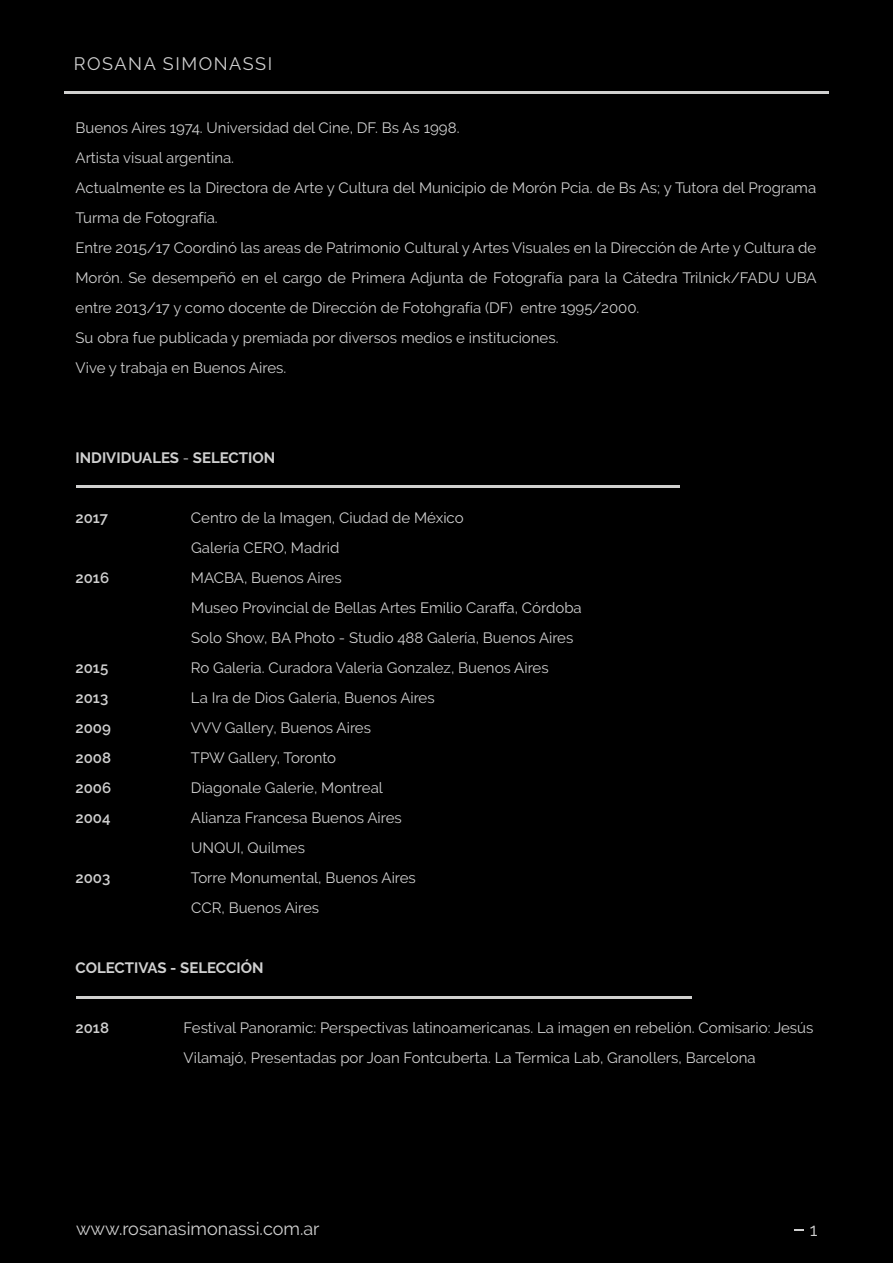
<style>
.page{position:relative;width:893px;height:1263px;background:#000}
.page>*{position:absolute;margin:0;border:0;box-sizing:border-box;transform-origin:0 0}
.t1{font:18px "Raleway";color:#d0d0d0}
.t2{font:18px "Raleway";letter-spacing:.085em;color:#d0d0d0}
.t3{font:15px/30px "Raleway";color:#d0d0d0}
.t4{font:700 15px "Raleway";color:#d0d0d0}
.t5{font:600 15px "Raleway";color:#d0d0d0}
.s1{font-weight:400}
</style>
<div class="page">
<hr style="left:64px;top:91px;width:764px;height:2px;background:#d0d0cf">
<hr style="left:76px;top:485px;width:604px;height:2px;background:#d0d0cf">
<hr style="left:76px;top:996px;width:616px;height:3px;background:#d0d0cf">
<p class="t2" style="left:74px;top:53px;width:200px">ROSANA SIMONASSI</p>
<p class="t3" style="left:76px;top:112px;width:743px">Buenos Aires 1974. Universidad del Cine, DF. Bs As 1998.<br>Artista visual argentina.<br>Actualmente es la Directora de Arte y Cultura del Municipio de Morón Pcia. de Bs As; y Tutora del Programa Turma de Fotografía.<br>Entre 2015/17 Coordinó las areas de Patrimonio Cultural y Artes Visuales en la Dirección de Arte y Cultura de Morón. Se desempeñó en el cargo de Primera Adjunta de Fotografía para la Cátedra Trilnick/FADU UBA entre 2013/17 y como docente de Dirección de Fotohgrafía (DF) entre 1995/2000.<br>Su obra fue publicada y premiada por diversos medios e instituciones.<br>Vive y trabaja en Buenos Aires.</p>
<p class="t4" style="left:76px;top:449px;width:201px">INDIVIDUALES <span class="s1">-</span> SELECTION</p>
<p class="t5" style="left:76px;top:509px;width:34px">2017</p>
<p class="t3" style="left:191px;top:502px;width:274px">Centro de la Imagen, Ciudad de México<br>Galería CERO, Madrid</p>
<p class="t5" style="left:76px;top:569px;width:35px">2016</p>
<p class="t3" style="left:191px;top:562px;width:392px">MACBA, Buenos Aires<br>Museo Provincial de Bellas Artes Emilio Caraffa, Córdoba<br>Solo Show, BA Photo - Studio 488 Galería, Buenos Aires</p>
<p class="t5" style="left:76px;top:659px;width:34px">2015</p>
<p class="t3" style="left:191px;top:652px;width:359px">Ro Galeria. Curadora Valeria Gonzalez, Buenos Aires</p>
<p class="t5" style="left:76px;top:689px;width:34px">2013</p>
<p class="t3" style="left:191px;top:682px;width:245px">La Ira de Dios Galería, Buenos Aires</p>
<p class="t5" style="left:76px;top:719px;width:37px">2009</p>
<p class="t3" style="left:191px;top:712px;width:182px">VVV Gallery, Buenos Aires</p>
<p class="t5" style="left:76px;top:749px;width:37px">2008</p>
<p class="t3" style="left:191px;top:742px;width:147px">TPW Gallery, Toronto</p>
<p class="t5" style="left:76px;top:779px;width:37px">2006</p>
<p class="t3" style="left:191px;top:772px;width:193px">Diagonale Galerie, Montreal</p>
<p class="t5" style="left:76px;top:809px;width:37px">2004</p>
<p class="t3" style="left:191px;top:802px;width:212px">Alianza Francesa Buenos Aires<br>UNQUI, Quilmes</p>
<p class="t5" style="left:76px;top:869px;width:36px">2003</p>
<p class="t3" style="left:191px;top:862px;width:226px">Torre Monumental, Buenos Aires<br>CCR, Buenos Aires</p>
<p class="t4" style="left:76px;top:959px;width:189px">COLECTIVAS - SELECCIÓN</p>
<p class="t5" style="left:76px;top:1019px;width:35px">2018</p>
<p class="t3" style="left:184px;top:1012px;width:631px">Festival Panoramic: Perspectivas latinoamericanas. La imagen en rebelión. Comisario: Jesús<br>Vilamajó, Presentadas por Joan Fontcuberta. La Termica Lab, Granollers, Barcelona</p>
<p class="t1" style="left:76px;top:1218px;width:245px">www.rosanasimonassi.com.ar</p>
<p class="t1" style="left:810px;top:1219px;width:9px">1</p>
</div>
